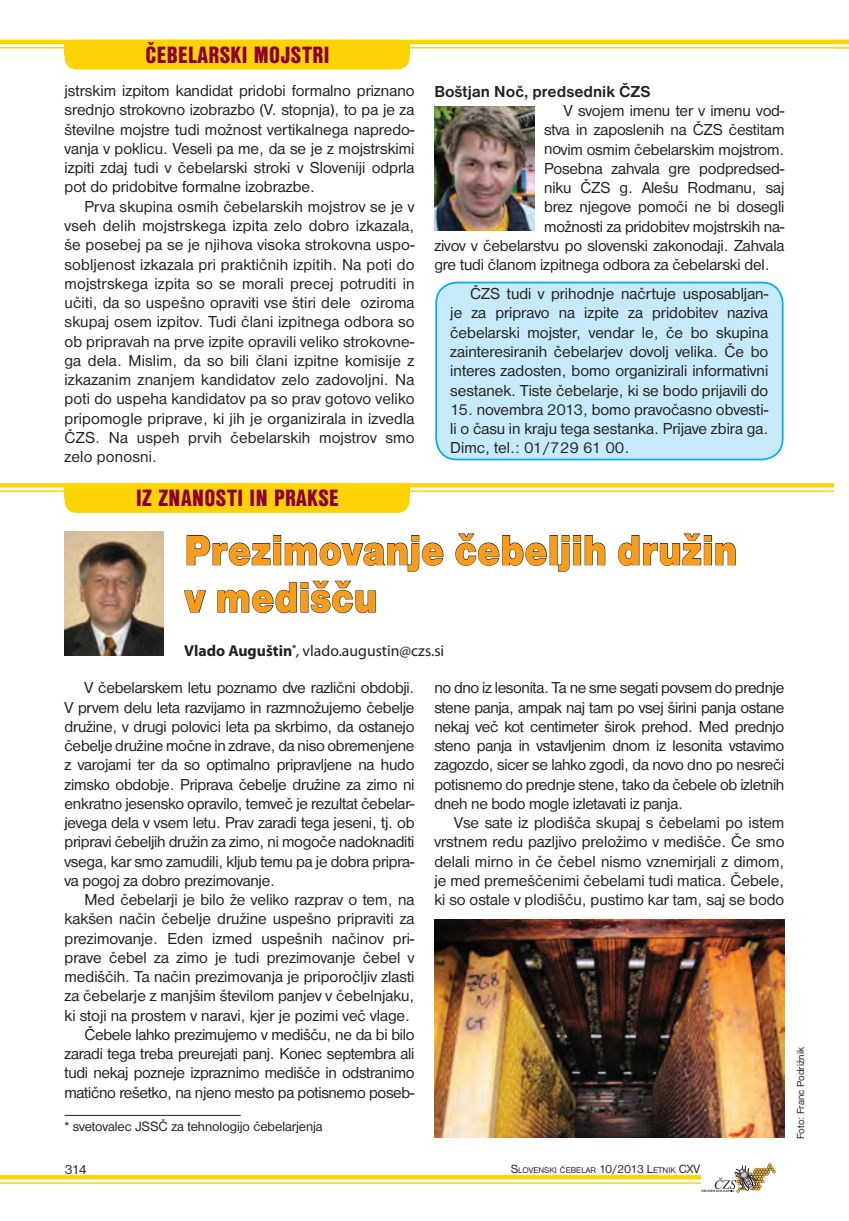
<style>
.page{position:relative;width:849px;height:1221px;background:#fff}
.page>*{position:absolute;margin:0;border:0;box-sizing:border-box;transform-origin:0 0}
.t1{font:43.75px/47.2px "Nimbus San DCE Blac";letter-spacing:.01em;color:#f89c1c;scale:.88 1}
.t2{font:24.5px "Nimbus San DCE Blac Cond";letter-spacing:.015em;color:#8b0036}
.t3{font:16.45px/19.2px "Nimbus San DCE";letter-spacing:-.01em;color:#231f20;text-align:justify}
.t4{font:700 16.45px "Nimbus San DCE";color:#231f20}
.t5{font:15.75px "Myriad Pro";color:#231f20}
.t6{font:14px "Nimbus San DCE";letter-spacing:-.005em;color:#231f20}
.t7{font:10.5px "Nimbus San DCE";color:#231f20}
.t8{font:8.58px "Nimbus San DCE";color:#231f20}
.s1{font-weight:700}
.s2{font-style:italic}
.s3{font-size:12.25px}
</style>
<div class="page">
<svg style="left:0;top:1175px;width:701px;height:4px;background:#fed309"></svg>
<hr style="left:0;top:1182px;width:766px;height:1px;background:#fed304">
<svg style="left:701px;top:1163px;width:74px;height:29px"></svg>
<div style="left:64px;top:40px;width:345px;height:29px;background:#fed304;border-radius:12px"></div>
<div style="left:64px;top:483px;width:345px;height:30px;background:#fed304;border-radius:12px"></div>
<hr style="left:0;top:40px;width:833px;height:4px;background:#fed304">
<hr style="left:0;top:47px;width:833px;height:1px;background:#fed304">
<svg style="left:0;top:483px;width:833px;height:4px;background:#fed40d"></svg>
<hr style="left:0;top:490px;width:833px;height:2px;background:#fed304">
<div style="left:64px;top:40px;width:345px;height:15px;background:#fed304"></div>
<div style="left:64px;top:483px;width:345px;height:15px;background:#fed304"></div>
<hr style="left:833px;top:40px;width:15px;height:4px;background:#fed304">
<svg style="left:833px;top:47px;width:15px;height:1px"></svg>
<svg style="left:186px;top:535px;width:258px;height:37px"></svg>
<svg style="left:455px;top:533px;width:92px;height:33px"></svg>
<svg style="left:557px;top:535px;width:48px;height:37px"></svg>
<svg style="left:618px;top:533px;width:118px;height:33px"></svg>
<svg style="left:184px;top:590px;width:22px;height:23px"></svg>
<svg style="left:217px;top:580px;width:159px;height:33px"></svg>
<img style="left:64px;top:532px;width:99px;height:124px">
<hr style="left:64px;top:1114px;width:177px;height:1px;background:#231f20">
<img style="left:434px;top:919px;width:350px;height:218px">
<img style="left:434px;top:106px;width:100px;height:124px">
<div style="left:436px;top:282px;width:346px;height:177px;background:#c6eafa;border-radius:21px"></div>
<div style="left:435px;top:281px;width:348px;height:179px;border:2px solid #00aeef;border-radius:21px"></div>
<h2 class="t2" style="left:145px;top:41px;width:185px">ČEBELARSKI MOJSTRI</h2>
<p class="t3" style="left:64px;top:81px;width:351px">jstrskim izpitom kandidat pridobi formalno priznano srednjo strokovno izobrazbo (V. stopnja), to pa je za številne mojstre tudi možnost vertikalnega napredo&shy;vanja v poklicu. Veseli pa me, da se je z mojstrskimi izpiti zdaj tudi v čebelarski stroki v Sloveniji odprla pot do pridobitve formalne izobrazbe.</p>
<p class="t3" style="left:64px;top:197px;width:351px;text-indent:20px">Prva skupina osmih čebelarskih mojstrov se je v vseh delih mojstrskega izpita zelo dobro izkazala, še posebej pa se je njihova visoka strokovna uspo&shy;sobljenost izkazala pri praktičnih izpitih. Na poti do mojstrskega izpita so se morali precej potruditi in učiti, da so uspešno opraviti vse štiri dele oziroma skupaj osem izpitov. Tudi člani izpitnega odbora so ob pripravah na prve izpite opravili veliko strokovne&shy;ga dela. Mislim, da so bili člani izpitne komisije z izkazanim znanjem kandidatov zelo zadovoljni. Na poti do uspeha kandidatov pa so prav gotovo veliko pripomogle priprave, ki jih je organizirala in izvedla ČZS. Na uspeh prvih čebelarskih mojstrov smo zelo ponosni.</p>
<p class="t4" style="left:434px;top:82px;width:218px">Boštjan Noč, predsednik ČZS</p>
<p class="t3" style="left:563px;top:101px;width:222px">V svojem imenu ter v imenu vod-</p>
<p class="t3" style="left:544px;top:120px;width:242px">stva in zaposlenih na ČZS čestitam</p>
<p class="t3" style="left:544px;top:140px;width:242px">novim osmim čebelarskim mojstrom.</p>
<p class="t3" style="left:544px;top:159px;width:242px">Posebna zahvala gre podpredsed-</p>
<p class="t3" style="left:544px;top:178px;width:242px">niku ČZS g. Alešu Rodmanu, saj</p>
<p class="t3" style="left:544px;top:197px;width:242px">brez njegove pomoči ne bi dosegli</p>
<p class="t3" style="left:544px;top:217px;width:242px">možnosti za pridobitev mojstrskih na-</p>
<p class="t3" style="left:434px;top:236px;width:351px">zivov v čebelarstvu po slovenski zakonodaji. Zahvala</p>
<p class="t3" style="left:434px;top:255px;width:336px">gre tudi članom izpitnega odbora za čebelarski del.</p>
<p class="t3" style="left:450px;top:284px;width:319px;text-indent:20px">ČZS tudi v prihodnje načrtuje usposabljan&shy;je za pripravo na izpite za pridobitev naziva čebelarski mojster, vendar le, če bo skupina zainteresiranih čebelarjev dovolj velika. Če bo interes zadosten, bomo organizirali informativni sestanek. Tiste čebelarje, ki se bodo prijavili do</p>
<p class="t3" style="left:450px;top:400px;width:319px">15. novembra 2013, bomo pravočasno obvesti&shy;li o času in kraju tega sestanka. Prijave zbira ga.<br>Dimc, tel.: 01/729 61 00.</p>
<h2 class="t2" style="left:136px;top:484px;width:204px">IZ ZNANOSTI IN PRAKSE</h2>
<h1 class="t1" style="left:185px;top:526px;width:629px">Prezimovanje čebeljih družin v medišču</h1>
<p class="t5" style="left:184px;top:641px;width:261px"><span class="s1">Vlado Auguštin</span><sup>*</sup><span class="s2">,</span> vlado.augustin@czs.si</p>
<p class="t3" style="left:434px;top:678px;width:351px">no dno iz lesonita. Ta ne sme segati povsem do prednje stene panja, ampak naj tam po vsej širini panja ostane nekaj več kot centimeter širok prehod. Med prednjo steno panja in vstavljenim dnom iz lesonita vstavimo zagozdo, sicer se lahko zgodi, da novo dno po nesreči potisnemo do prednje stene, tako da čebele ob izletnih dneh ne bodo mogle izletavati iz panja.</p>
<p class="t3" style="left:434px;top:813px;width:351px;text-indent:20px">Vse sate iz plodišča skupaj s čebelami po istem vrstnem redu pazljivo preložimo v medišče. Če smo delali mirno in če čebel nismo vznemirjali z dimom, je med premeščenimi čebelami tudi matica. Čebele, ki so ostale v plodišču, pustimo kar tam, saj se bodo</p>
<p class="t3" style="left:64px;top:678px;width:351px;text-indent:20px">V čebelarskem letu poznamo dve različni obdobji.<br>V prvem delu leta razvijamo in razmnožujemo čebelje družine, v drugi polovici leta pa skrbimo, da ostanejo čebelje družine močne in zdrave, da niso obremenjene z varojami ter da so optimalno pripravljene na hudo zimsko obdobje. Priprava čebelje družine za zimo ni enkratno jesensko opravilo, temveč je rezultat čebelar&shy;jevega dela v vsem letu. Prav zaradi tega jeseni, tj. ob pripravi čebeljih družin za zimo, ni mogoče nadoknaditi vsega, kar smo zamudili, kljub temu pa je dobra pripra&shy;va pogoj za dobro prezimovanje.</p>
<p class="t3" style="left:64px;top:890px;width:351px;text-align:right">Med čebelarji je bilo že veliko razprav o tem, na kakšen način čebelje družine uspešno pripraviti za prezimovanje. Eden izmed uspešnih načinov pri&shy;prave čebel za zimo je tudi prezimovanje čebel v mediščih. Ta način prezimovanja je priporočljiv zlasti za čebelarje z manjšim številom panjev v čebelnjaku, ki stoji na prostem v naravi, kjer je pozimi več vlage.<br>Čebele lahko prezimujemo v medišču, ne da bi bilo zaradi tega treba preurejati panj. Konec septembra ali tudi nekaj pozneje izpraznimo medišče in odstranimo matično rešetko, na njeno mesto pa potisnemo poseb-</p>
<p class="t6" style="left:64px;top:1117px;width:260px">* svetovalec JSSČ za tehnologijo čebelarjenja</p>
<p class="t6" style="left:64px;top:1161px;width:24px">314</p>
<p class="t8" style="left:510px;top:1165px;width:191px"><span class="s3">S</span>LOVENSKI ČEBELAR <span class="s3">10/2013 L</span>ETNIK <span class="s3">CXV</span></p>
<p class="t7" style="left:794px;top:1138px;width:93px;rotate:-90deg">Foto: Franc Podrižnik</p>
</div>
